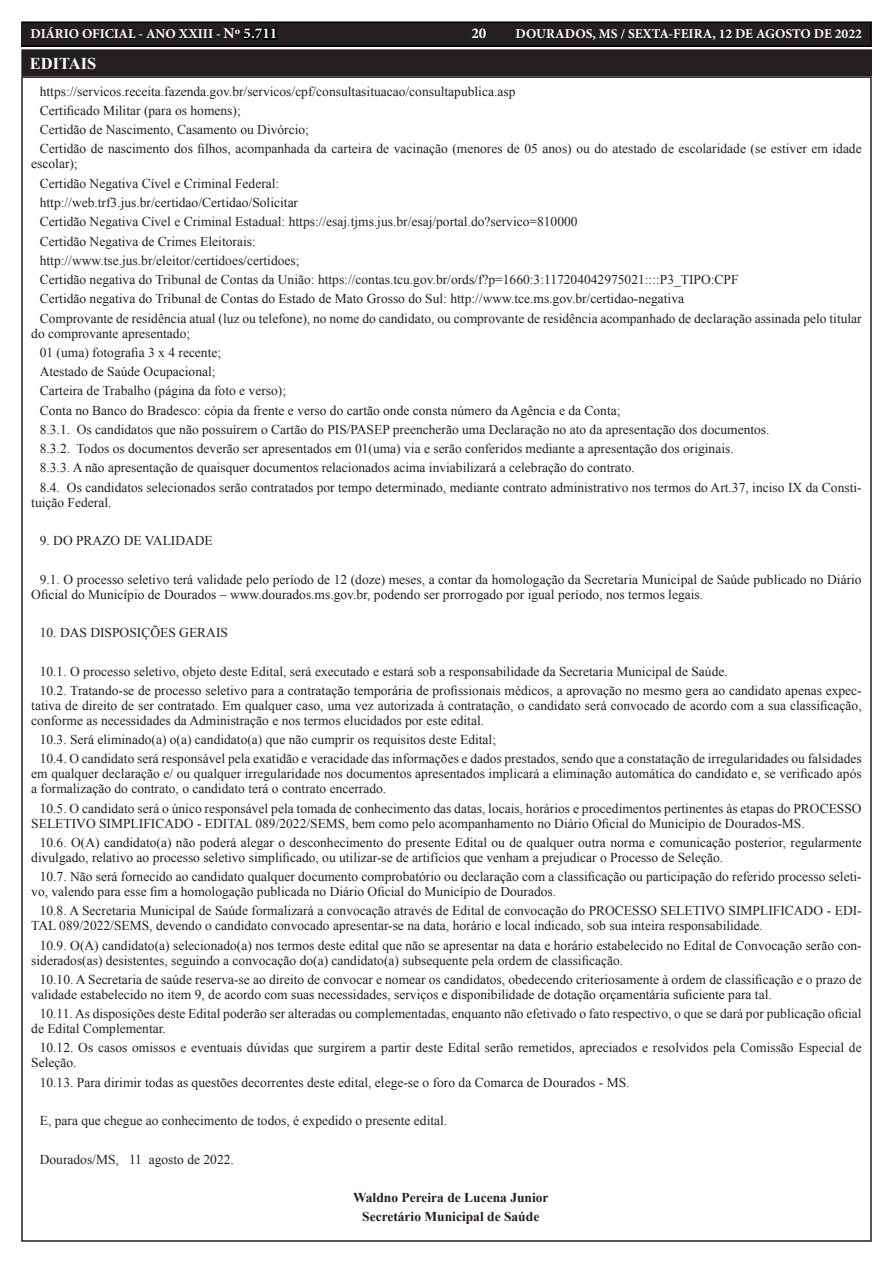
<style>
.page{position:relative;width:893px;height:1263px;background:#fff}
.page>*{position:absolute;margin:0;border:0;box-sizing:border-box;transform-origin:0 0}
.TEXTO{font:700 16.5px "Times New Roman";color:#fff}
.t1{font:700 15px "Minion Pro";color:#fff}
.TEXTO-2{font:13.5px/15px "Times New Roman";color:#231f20}
.t2{font:700 13.5px "Minion Pro";color:#fff}
.TEXTO-3{font:700 13.5px "Times New Roman";color:#231f20}
.s1{font-size:15px}
.s2{font-size:15px;color:#000}
</style>
<div class="page">
<div style="left:21px;top:22px;width:850px;height:24px;background:#231f20"></div>
<div style="left:21px;top:21px;width:851px;height:26px;border:2px solid #000"></div>
<div style="left:23px;top:51px;width:847px;height:23px;background:#231f20"></div>
<div style="left:21px;top:49px;width:851px;height:27px;border:4px solid #231f20"></div>
<p class="t2" style="left:31px;top:25px;width:248px">DIÁRIO OFICIAL - ANO XXIII - <span class="s1">Nº</span> <span class="s2">5.711</span></p>
<p class="t1" style="left:471px;top:23px;width:17px">20</p>
<p class="t2" style="left:515px;top:25px;width:348px">DOURADOS, MS / SEXTA-FEIRA, 12 DE AGOSTO DE 2022</p>
<p class="TEXTO" style="left:30px;top:52px;width:68px">EDITAIS</p>
<p class="TEXTO-2" style="left:40px;top:83px;width:477px">https://servicos.receita.fazenda.gov.br/servicos/cpf/consultasituacao/consultapublica.asp</p>
<p class="TEXTO-2" style="left:40px;top:103px;width:202px">Certificado Militar (para os homens);</p>
<p class="TEXTO-2" style="left:40px;top:122px;width:271px">Certidão de Nascimento, Casamento ou Divórcio;</p>
<p class="TEXTO-2" style="left:31px;top:141px;width:832px;text-indent:9px">Certidão de nascimento dos filhos, acompanhada da carteira de vacinação (menores de 05 anos) ou do atestado de escolaridade (se estiver em idade escolar);</p>
<p class="TEXTO-2" style="left:40px;top:175px;width:241px">Certidão Negativa Cível e Criminal Federal:</p>
<p class="TEXTO-2" style="left:40px;top:195px;width:260px">http://web.trf3.jus.br/certidao/Certidao/Solicitar</p>
<p class="TEXTO-2" style="left:40px;top:214px;width:539px">Certidão Negativa Cível e Criminal Estadual: https://esaj.tjms.jus.br/esaj/portal.do?servico=810000</p>
<p class="TEXTO-2" style="left:40px;top:233px;width:217px">Certidão Negativa de Crimes Eleitorais:</p>
<p class="TEXTO-2" style="left:40px;top:253px;width:261px">http://www.tse.jus.br/eleitor/certidoes/certidoes;</p>
<p class="TEXTO-2" style="left:40px;top:272px;width:700px">Certidão negativa do Tribunal de Contas da União: https://contas.tcu.gov.br/ords/f?p=1660:3:117204042975021::::P3_TIPO:CPF</p>
<p class="TEXTO-2" style="left:40px;top:291px;width:646px">Certidão negativa do Tribunal de Contas do Estado de Mato Grosso do Sul: http://www.tce.ms.gov.br/certidao-negativa</p>
<p class="TEXTO-2" style="left:31px;top:310px;width:832px;text-indent:9px">Comprovante de residência atual (luz ou telefone), no nome do candidato, ou comprovante de residência acompanhado de declaração assinada pelo titular do comprovante apresentado;</p>
<p class="TEXTO-2" style="left:40px;top:345px;width:183px">01 (uma) fotografia 3 x 4 recente;</p>
<p class="TEXTO-2" style="left:40px;top:364px;width:177px">Atestado de Saúde Ocupacional;</p>
<p class="TEXTO-2" style="left:40px;top:383px;width:248px">Carteira de Trabalho (página da foto e verso);</p>
<p class="TEXTO-2" style="left:40px;top:402px;width:582px">Conta no Banco do Bradesco: cópia da frente e verso do cartão onde consta número da Agência e da Conta;</p>
<p class="TEXTO-2" style="left:40px;top:422px;width:731px">8.3.1. Os candidatos que não possuírem o Cartão do PIS/PASEP preencherão uma Declaração no ato da apresentação dos documentos.</p>
<p class="TEXTO-2" style="left:40px;top:441px;width:695px">8.3.2. Todos os documentos deverão ser apresentados em 01(uma) via e serão conferidos mediante a apresentação dos originais.</p>
<p class="TEXTO-2" style="left:40px;top:460px;width:596px">8.3.3. A não apresentação de quaisquer documentos relacionados acima inviabilizará a celebração do contrato.</p>
<p class="TEXTO-2" style="left:31px;top:479px;width:832px;text-indent:9px">8.4. Os candidatos selecionados serão contratados por tempo determinado, mediante contrato administrativo nos termos do Art.37, inciso IX da Consti&shy;tuição Federal.</p>
<p class="TEXTO-2" style="left:40px;top:533px;width:175px">9. DO PRAZO DE VALIDADE</p>
<p class="TEXTO-2" style="left:31px;top:571px;width:832px;text-indent:9px">9.1. O processo seletivo terá validade pelo período de 12 (doze) meses, a contar da homologação da Secretaria Municipal de Saúde publicado no Diário<br>Oficial do Município de Dourados – www.dourados.ms.gov.br, podendo ser prorrogado por igual período, nos termos legais.</p>
<p class="TEXTO-2" style="left:40px;top:625px;width:190px">10. DAS DISPOSIÇÕES GERAIS</p>
<p class="TEXTO-2" style="left:40px;top:663px;width:689px">10.1. O processo seletivo, objeto deste Edital, será executado e estará sob a responsabilidade da Secretaria Municipal de Saúde.</p>
<p class="TEXTO-2" style="left:31px;top:683px;width:832px;text-align:justify;text-indent:9px">10.2. Tratando-se de processo seletivo para a contratação temporária de profissionais médicos, a aprovação no mesmo gera ao candidato apenas expec&shy;tativa de direito de ser contratado. Em qualquer caso, uma vez autorizada à contratação, o candidato será convocado de acordo com a sua classificação, conforme as necessidades da Administração e nos termos elucidados por este edital.</p>
<p class="TEXTO-2" style="left:40px;top:732px;width:458px">10.3. Será eliminado(a) o(a) candidato(a) que não cumprir os requisitos deste Edital;</p>
<p class="TEXTO-2" style="left:31px;top:751px;width:832px;text-align:justify;text-indent:9px">10.4. O candidato será responsável pela exatidão e veracidade das informações e dados prestados, sendo que a constatação de irregularidades ou falsidades em qualquer declaração e/ ou qualquer irregularidade nos documentos apresentados implicará a eliminação automática do candidato e, se verificado após a formalização do contrato, o candidato terá o contrato encerrado.</p>
<p class="TEXTO-2" style="left:31px;top:800px;width:832px;text-indent:9px">10.5. O candidato será o único responsável pela tomada de conhecimento das datas, locais, horários e procedimentos pertinentes às etapas do PROCESSO<br>SELETIVO SIMPLIFICADO - EDITAL 089/2022/SEMS, bem como pelo acompanhamento no Diário Oficial do Município de Dourados-MS.</p>
<p class="TEXTO-2" style="left:31px;top:835px;width:832px;text-indent:9px">10.6. O(A) candidato(a) não poderá alegar o desconhecimento do presente Edital ou de qualquer outra norma e comunicação posterior, regularmente divulgado, relativo ao processo seletivo simplificado, ou utilizar-se de artifícios que venham a prejudicar o Processo de Seleção.</p>
<p class="TEXTO-2" style="left:31px;top:869px;width:832px;text-indent:9px">10.7. Não será fornecido ao candidato qualquer documento comprobatório ou declaração com a classificação ou participação do referido processo seleti&shy;vo, valendo para esse fim a homologação publicada no Diário Oficial do Município de Dourados.</p>
<p class="TEXTO-2" style="left:31px;top:903px;width:832px;text-indent:9px">10.8. A Secretaria Municipal de Saúde formalizará a convocação através de Edital de convocação do PROCESSO SELETIVO SIMPLIFICADO - EDI-<br>TAL 089/2022/SEMS, devendo o candidato convocado apresentar-se na data, horário e local indicado, sob sua inteira responsabilidade.</p>
<p class="TEXTO-2" style="left:31px;top:937px;width:832px;text-indent:9px">10.9. O(A) candidato(a) selecionado(a) nos termos deste edital que não se apresentar na data e horário estabelecido no Edital de Convocação serão con&shy;siderados(as) desistentes, seguindo a convocação do(a) candidato(a) subsequente pela ordem de classificação.</p>
<p class="TEXTO-2" style="left:31px;top:972px;width:832px;text-indent:9px">10.10. A Secretaria de saúde reserva-se ao direito de convocar e nomear os candidatos, obedecendo criteriosamente à ordem de classificação e o prazo de validade estabelecido no item 9, de acordo com suas necessidades, serviços e disponibilidade de dotação orçamentária suficiente para tal.</p>
<p class="TEXTO-2" style="left:31px;top:1006px;width:832px;text-indent:9px">10.11. As disposições deste Edital poderão ser alteradas ou complementadas, enquanto não efetivado o fato respectivo, o que se dará por publicação oficial de Edital Complementar.</p>
<p class="TEXTO-2" style="left:31px;top:1040px;width:832px;text-indent:9px">10.12. Os casos omissos e eventuais dúvidas que surgirem a partir deste Edital serão remetidos, apreciados e resolvidos pela Comissão Especial de<br>Seleção.</p>
<p class="TEXTO-2" style="left:40px;top:1074px;width:591px">10.13. Para dirimir todas as questões decorrentes deste edital, elege-se o foro da Comarca de Dourados - MS.</p>
<p class="TEXTO-2" style="left:40px;top:1113px;width:409px">E, para que chegue ao conhecimento de todos, é expedido o presente edital.</p>
<p class="TEXTO-2" style="left:40px;top:1151px;width:196px">Dourados/MS, 11 agosto de 2022.</p>
<p class="TEXTO-3" style="left:353px;top:1188px;width:197px">Waldno Pereira de Lucena Junior</p>
<p class="TEXTO-3" style="left:362px;top:1207px;width:179px">Secretário Municipal de Saúde</p>
</div>
